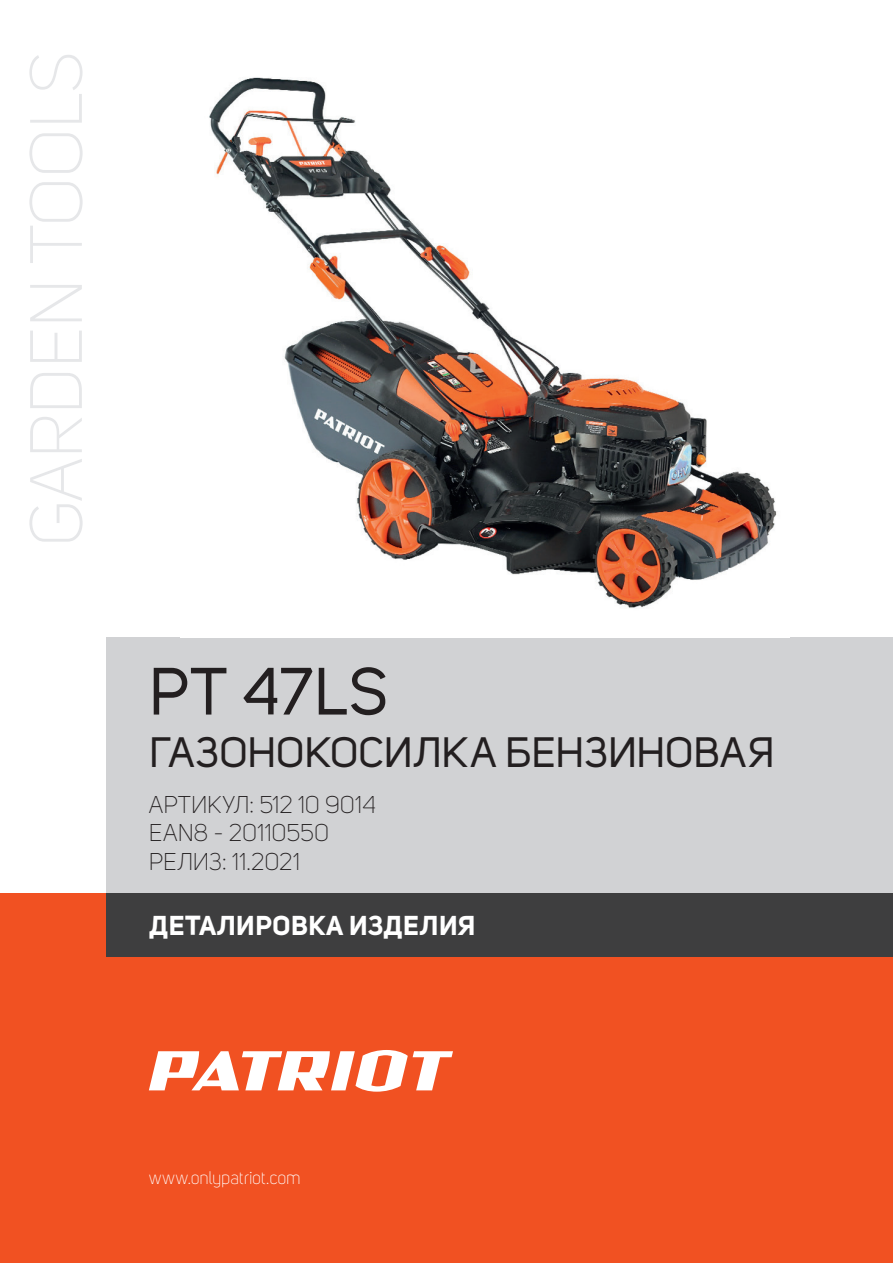
<style>
.page{position:relative;width:893px;height:1263px;background:#fff}
.page>*{position:absolute;margin:0;border:0;box-sizing:border-box;transform-origin:0 0}
.t1{font:300 73.05px "Uni Sans";letter-spacing:-.01em;color:#e6e7e9}
.t2{font:66px "Uni Sans";letter-spacing:.01em;color:#231f20}
.t3{font:42px "Uni Sans";color:#231f20}
.t4{font:700 27px "Uni Sans";letter-spacing:.02em;color:#fff}
.t5{font:300 24px/28.8px "Uni Sans";letter-spacing:-.005em;color:#231f20}
.t6{font:300 18px "Uni Sans";letter-spacing:-.015em;color:#fff}
</style>
<div class="page">
<div style="left:0;top:893px;width:893px;height:370px;background:#f15122"></div>
<div style="left:106px;top:893px;width:787px;height:64px;background:#3e3e3f"></div>
<div style="left:106px;top:638px;width:787px;height:255px;background:#d1d2d4"></div>
<svg style="left:149px;top:1050px;width:304px;height:42px"></svg>
<img style="left:209px;top:77px;width:568px;height:531px">
<h1 class="t1" style="left:15px;top:547px;width:497px;rotate:-90deg">GARDEN TOOLS</h1>
<h2 class="t2" style="left:149px;top:653px;width:241px">PT 47LS</h2>
<h3 class="t3" style="left:149px;top:728px;width:627px">ГАЗОНОКОСИЛКА БЕНЗИНОВАЯ</h3>
<p class="t5" style="left:149px;top:790px;width:229px">АРТИКУЛ: 512 10 9014<br>EAN8 - 20110550<br>РЕЛИЗ: 11.2021</p>
<p class="t4" style="left:149px;top:909px;width:328px">ДЕТАЛИРОВКА ИЗДЕЛИЯ</p>
<p class="t6" style="left:149px;top:1167px;width:154px">www.onlypatriot.com</p>
</div>
